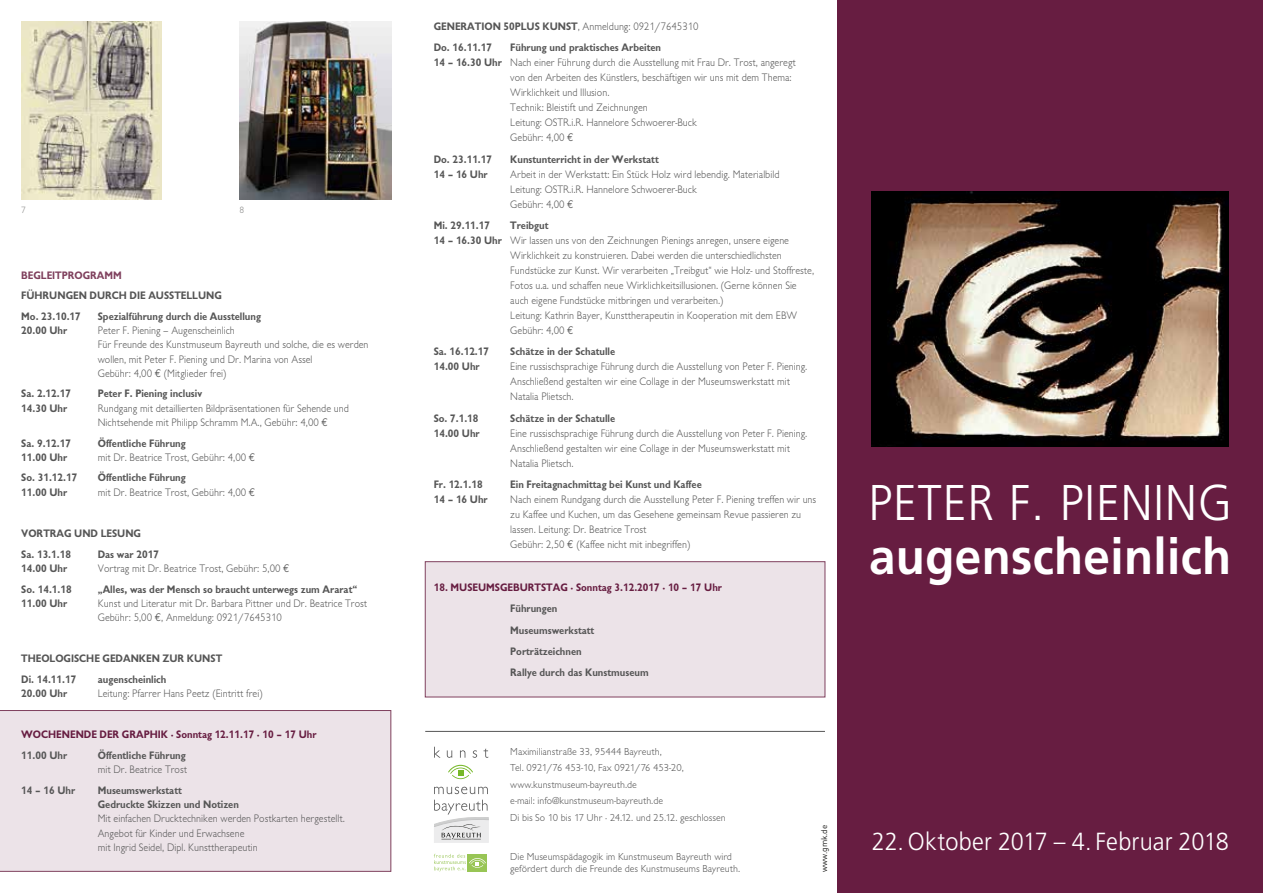
<style>
.page{position:relative;width:1263px;height:893px;background:#fff}
.page>*{position:absolute;margin:0;border:0;box-sizing:border-box;transform-origin:0 0}
.t1{font:700 50.1px "Frutiger";letter-spacing:.005em;color:#fff;scale:.95 1}
.t2{font:300 50.1px "Frutiger";letter-spacing:.02em;color:#fff;scale:.95 1}
.t3{font:300 24.75px "Frutiger";letter-spacing:.005em;color:#fff;scale:.95 1}
.t4{font:300 11.25px/15px "Giltus T";color:#565656;scale:.95 1}
.t5{font:700 11.25px/20.7px "Giltus T";color:#565656;scale:.95 1}
.t6{font:700 11.25px "Giltus T";color:#671d41;scale:.95 1}
.t7{font:700 11.25px "Giltus T";color:#80415e;scale:.95 1}
.t8{font:300 10.5px/16.5px "Giltus T";color:#565656}
.t9{font:300 9.45px "Giltus T";color:#878786}
.t10{font:8.25px "DIN Pro";color:#1a1a18}
.s1{font-family:"Euro Mono";font-weight:400}
.s2{font-weight:300}
.s3{font-weight:700}
</style>
<div class="page">
<div style="left:0;top:710px;width:391px;height:162px;background:#ece3e8"></div>
<div style="left:425px;top:561px;width:400px;height:136px;background:#ece3e8;border:1px solid #80415e"></div>
<div style="left:838px;top:0;width:425px;height:893px;background:#671d41"></div>
<div style="left:467px;top:854px;width:20px;height:17px;background:#98c555"></div>
<svg style="left:434px;top:854px;width:52px;height:18px"></svg>
<svg style="left:434px;top:787px;width:54px;height:7px"></svg>
<svg style="left:434px;top:747px;width:7px;height:11px"></svg>
<svg style="left:447px;top:750px;width:5px;height:8px"></svg>
<svg style="left:460px;top:750px;width:5px;height:8px"></svg>
<svg style="left:473px;top:750px;width:4px;height:8px"></svg>
<svg style="left:483px;top:748px;width:5px;height:10px"></svg>
<svg style="left:448px;top:765px;width:25px;height:14px"></svg>
<svg style="left:434px;top:800px;width:54px;height:42px"></svg>
<hr style="left:425px;top:731px;width:400px;height:1px;background:#565656">
<img style="left:21px;top:21px;width:140px;height:179px">
<img style="left:239px;top:21px;width:152px;height:179px">
<img style="left:872px;top:192px;width:357px;height:254px">
<p class="t9" style="left:21px;top:205px;width:6px">7</p>
<p class="t9" style="left:239px;top:205px;width:6px">8</p>
<p class="t7" style="left:21px;top:268px;width:107px">BEGLEITPROGRAMM</p>
<p class="t5" style="left:21px;top:285px;width:213px">FÜHRUNGEN DURCH DIE AUSSTELLUNG<br>Mo. 23.10.17</p>
<p class="t5" style="left:98px;top:306px;width:173px">Spezialführung durch die Ausstellung</p>
<p class="t5" style="left:21px;top:320px;width:50px">20.00 Uhr</p>
<p class="t4" style="left:98px;top:323px;width:287px;line-height:14.2px">Peter F. Piening – Augenscheinlich<br>Für Freunde des Kunstmuseum Bayreuth und solche, die es werden wollen, mit Peter F. Piening und Dr. Marina von Assel<br>Gebühr: 4,00 <span class="s1">€</span> (Mitglieder frei)</p>
<p class="t5" style="left:21px;top:383px;width:54px">Sa. 2.12.17</p>
<p class="t5" style="left:98px;top:383px;width:111px">Peter F. Piening inclusiv</p>
<p class="t5" style="left:21px;top:398px;width:50px">14.30 Uhr</p>
<p class="t4" style="left:98px;top:401px;width:266px;line-height:14.2px">Rundgang mit detaillierten Bildpräsentationen für Sehende und<br>Nichtsehende mit Philipp Schramm M.A., Gebühr: 4,00 <span class="s1">€</span></p>
<p class="t5" style="left:21px;top:432px;width:54px">Sa. 9.12.17</p>
<p class="t5" style="left:98px;top:432px;width:94px">Öffentliche Führung</p>
<p class="t5" style="left:21px;top:447px;width:50px">11.00 Uhr</p>
<p class="t4" style="left:98px;top:450px;width:167px">mit Dr. Beatrice Trost, Gebühr: 4,00 <span class="s1">€</span></p>
<p class="t5" style="left:21px;top:467px;width:61px">So. 31.12.17</p>
<p class="t5" style="left:98px;top:467px;width:94px">Öffentliche Führung</p>
<p class="t5" style="left:21px;top:482px;width:50px">11.00 Uhr</p>
<p class="t4" style="left:98px;top:484px;width:167px">mit Dr. Beatrice Trost, Gebühr: 4,00 <span class="s1">€</span></p>
<p class="t5" style="left:21px;top:523px;width:128px">VORTRAG UND LESUNG<br>Sa. 13.1.18</p>
<p class="t5" style="left:98px;top:543px;width:66px">Das war 2017</p>
<p class="t5" style="left:21px;top:558px;width:50px">14.00 Uhr</p>
<p class="t4" style="left:98px;top:561px;width:203px">Vortrag mit Dr. Beatrice Trost, Gebühr: 5,00 <span class="s1">€</span></p>
<p class="t5" style="left:21px;top:578px;width:55px">So. 14.1.18</p>
<p class="t5" style="left:98px;top:578px;width:275px">„Alles, was der Mensch so braucht unterwegs zum Ararat“</p>
<p class="t5" style="left:21px;top:593px;width:50px">11.00 Uhr</p>
<p class="t4" style="left:98px;top:596px;width:285px;line-height:14.2px">Kunst und Literatur mit Dr. Barbara Pittner und Dr. Beatrice Trost<br>Gebühr: 5,00 <span class="s1">€</span>, Anmeldung: 0921/7645310</p>
<p class="t5" style="left:21px;top:648px;width:213px">THEOLOGISCHE GEDANKEN ZUR KUNST<br>Di. 14.11.17</p>
<p class="t5" style="left:98px;top:669px;width:74px">augenscheinlich</p>
<p class="t5" style="left:21px;top:683px;width:50px">20.00 Uhr</p>
<p class="t4" style="left:98px;top:686px;width:175px">Leitung: Pfarrer Hans Peetz (Eintritt frei)</p>
<p class="t6" style="left:21px;top:728px;width:312px">WOCHENENDE DER GRAPHIK · Sonntag 12.11.17 · 10 – 17 Uhr</p>
<p class="t5" style="left:21px;top:745px;width:50px">11.00 Uhr</p>
<p class="t5" style="left:98px;top:745px;width:94px">Öffentliche Führung</p>
<p class="t4" style="left:98px;top:762px;width:95px">mit Dr. Beatrice Trost</p>
<p class="t5" style="left:21px;top:780px;width:58px">14 – 16 Uhr</p>
<p class="t5" style="left:98px;top:783px;width:150px;line-height:14.2px">Museumswerkstatt<br>Gedruckte Skizzen und Notizen</p>
<p class="t4" style="left:98px;top:812px;width:262px;line-height:14.2px">Mit einfachen Drucktechniken werden Postkarten hergestellt.<br>Angebot für Kinder und Erwachsene<br>mit Ingrid Seidel, Dipl. Kunsttherapeutin</p>
<p class="t5" style="left:434px;top:15px;width:280px;line-height:21.3px">GENERATION 50PLUS KUNST<span class="s2">, Anmeldung: 0921/7645310<br></span>Do. 16.11.17</p>
<p class="t5" style="left:510px;top:37px;width:160px">Führung und praktisches Arbeiten</p>
<p class="t4" style="left:434px;top:55px;width:383px"><span class="s3">14 – 16.30 Uhr</span> Nach einer Führung durch die Ausstellung mit Frau Dr. Trost, angeregt</p>
<p class="t4" style="left:510px;top:70px;width:298px">von den Arbeiten des Künstlers, beschäftigen wir uns mit dem Thema:</p>
<p class="t4" style="left:510px;top:85px;width:106px">Wirklichkeit und Illusion.</p>
<p class="t4" style="left:510px;top:100px;width:146px">Technik: Bleistift und Zeichnungen</p>
<p class="t4" style="left:510px;top:115px;width:198px">Leitung: OSTR.i.R. Hannelore Schwoerer-Buck</p>
<p class="t4" style="left:510px;top:130px;width:68px">Gebühr: 4,00 <span class="s1">€</span></p>
<p class="t5" style="left:434px;top:148px;width:63px">Do. 23.11.17</p>
<p class="t5" style="left:510px;top:148px;width:158px">Kunstunterricht in der Werkstatt</p>
<p class="t5" style="left:434px;top:163px;width:58px">14 – 16 Uhr</p>
<p class="t4" style="left:510px;top:166px;width:285px">Arbeit in der Werkstatt: Ein Stück Holz wird lebendig. Materialbild<br>Leitung: OSTR.i.R. Hannelore Schwoerer-Buck<br>Gebühr: 4,00 <span class="s1">€</span></p>
<p class="t5" style="left:434px;top:215px;width:61px">Mi. 29.11.17</p>
<p class="t5" style="left:510px;top:215px;width:42px">Treibgut</p>
<p class="t4" style="left:434px;top:233px;width:375px"><span class="s3">14 – 16.30 Uhr</span> Wir lassen uns von den Zeichnungen Pienings anregen, unsere eigene</p>
<p class="t4" style="left:510px;top:248px;width:287px">Wirklichkeit zu konstruieren. Dabei werden die unterschiedlichsten</p>
<p class="t4" style="left:510px;top:263px;width:321px">Fundstücke zur Kunst. Wir verarbeiten „Treibgut“ wie Holz- und Stoffreste,</p>
<p class="t4" style="left:510px;top:278px;width:303px">Fotos u.a. und schaffen neue Wirklichkeitsillusionen. (Gerne können Sie</p>
<p class="t4" style="left:510px;top:293px;width:226px">auch eigene Fundstücke mitbringen und verarbeiten.)</p>
<p class="t4" style="left:510px;top:308px;width:304px">Leitung: Kathrin Bayer, Kunsttherapeutin in Kooperation mit dem EBW</p>
<p class="t4" style="left:510px;top:323px;width:68px">Gebühr: 4,00 <span class="s1">€</span></p>
<p class="t5" style="left:434px;top:341px;width:60px">Sa. 16.12.17</p>
<p class="t5" style="left:510px;top:341px;width:112px">Schätze in der Schatulle</p>
<p class="t5" style="left:434px;top:356px;width:50px">14.00 Uhr</p>
<p class="t4" style="left:510px;top:359px;width:314px">Eine russischsprachige Führung durch die Ausstellung von Peter F. Piening.<br>Anschließend gestalten wir eine Collage in der Museumswerkstatt mit<br>Natalia Plietsch.</p>
<p class="t5" style="left:434px;top:408px;width:49px">So. 7.1.18</p>
<p class="t5" style="left:510px;top:408px;width:112px">Schätze in der Schatulle</p>
<p class="t5" style="left:434px;top:423px;width:50px">14.00 Uhr</p>
<p class="t4" style="left:510px;top:425px;width:314px">Eine russischsprachige Führung durch die Ausstellung von Peter F. Piening.<br>Anschließend gestalten wir eine Collage in der Museumswerkstatt mit<br>Natalia Plietsch.</p>
<p class="t5" style="left:434px;top:474px;width:53px">Fr. 12.1.18</p>
<p class="t5" style="left:510px;top:474px;width:203px">Ein Freitagnachmittag bei Kunst und Kaffee</p>
<p class="t5" style="left:434px;top:489px;width:58px">14 – 16 Uhr</p>
<p class="t4" style="left:510px;top:492px;width:324px">Nach einem Rundgang durch die Ausstellung Peter F. Piening treffen wir uns zu Kaffee und Kuchen, um das Gesehene gemeinsam Revue passieren zu lassen. Leitung: Dr. Beatrice Trost<br>Gebühr: 2,50 <span class="s1">€</span> (Kaffee nicht mit inbegriffen)</p>
<p class="t6" style="left:434px;top:580px;width:305px">18. MUSEUMSGEBURTSTAG · Sonntag 3.12.2017 · 10 – 17 Uhr</p>
<p class="t5" style="left:510px;top:598px;width:147px;line-height:21.5px">Führungen<br>Museumswerkstatt<br>Porträtzeichnen<br>Rallye durch das Kunstmuseum</p>
<p class="t8" style="left:510px;top:743px;width:217px">Maximilianstraße 33, 95444 Bayreuth,<br>Tel. 0921/76 453-10, Fax 0921/76 453-20, www.kunstmuseum-bayreuth.de<br>e-mail: info@kunstmuseum-bayreuth.de<br>Di bis So 10 bis 17 Uhr · 24.12. und 25.12. geschlossen</p>
<p class="t8" style="left:510px;top:850px;width:231px;line-height:12px">Die Museumspädagogik im Kunstmuseum Bayreuth wird gefördert durch die Freunde des Kunstmuseums Bayreuth.</p>
<p class="t10" style="left:817px;top:872px;width:49px;rotate:-90deg">www.gmk.de</p>
<h1 class="t2" style="left:868px;top:474px;width:385px">PETER F. PIENING</h1>
<h1 class="t1" style="left:869px;top:527px;width:383px">augenscheinlich</h1>
<h2 class="t3" style="left:872px;top:827px;width:377px">22. Oktober 2017 – 4. Februar 2018</h2>
</div>
